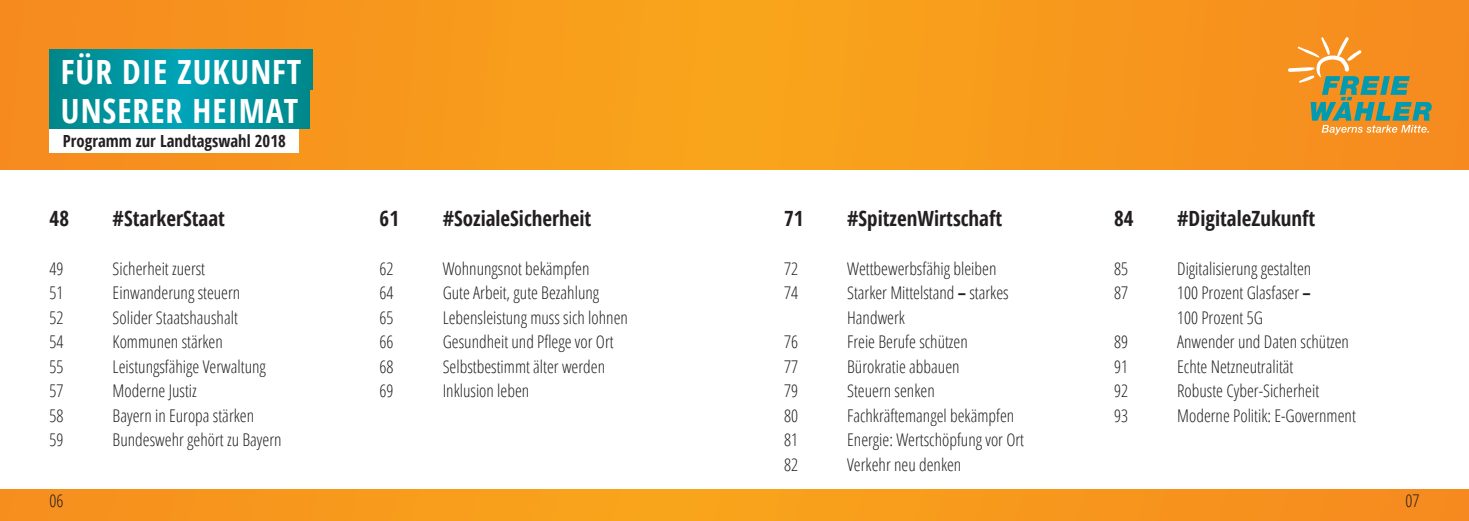
<style>
.page{position:relative;width:1469px;height:521px;background:#fff}
.page>*{position:absolute;margin:0;border:0;box-sizing:border-box;transform-origin:0 0}
.t1{font:700 condensed 33.43px/39.7px "Open Sans";letter-spacing:.03em;color:#fff}
.t2{font:700 condensed 21px "Open Sans";color:#231f20}
.t3{font:300 condensed 17.5px/24.5px "Open Sans";color:#231f20}
.t4{font:700 condensed 16.62px "Open Sans";color:#231f20}
.s1{font-weight:700}
</style>
<div class="page">
<div style="left:0;top:489px;width:1468px;height:32px;background:linear-gradient(to right,#f89c1c,#f7951d)"></div>
<div style="left:0;top:0;width:1468px;height:169px;background:linear-gradient(to right,#f79921,#f7971b)"></div>
<div style="left:50px;top:129px;width:249px;height:23px;background:#fff"></div>
<svg style="left:50px;top:50px;width:263px;height:39px;background:#0095a0"></svg>
<svg style="left:50px;top:89px;width:259px;height:40px;background:#0095a0"></svg>
<svg style="left:1279px;top:26px;width:152px;height:109px;background:#d2953f"></svg>
<h1 class="t1" style="left:61px;top:51px;width:242px">Für die Zukunft<br>Unserer Heimat</h1>
<p class="t4" style="left:63px;top:129px;width:224px">Programm zur Landtagswahl 2018</p>
<p class="t2" style="left:50px;top:203px;width:21px">48</p>
<p class="t2" style="left:113px;top:203px;width:114px">#StarkerStaat</p>
<p class="t3" style="left:50px;top:255px;width:15px">49</p>
<p class="t3" style="left:113px;top:255px;width:94px">Sicherheit zuerst</p>
<p class="t3" style="left:50px;top:280px;width:15px">51</p>
<p class="t3" style="left:113px;top:280px;width:129px">Einwanderung steuern</p>
<p class="t3" style="left:50px;top:304px;width:15px">52</p>
<p class="t3" style="left:113px;top:304px;width:127px">Solider Staatshaushalt</p>
<p class="t3" style="left:50px;top:329px;width:15px">54</p>
<p class="t3" style="left:113px;top:329px;width:112px">Kommunen stärken</p>
<p class="t3" style="left:50px;top:353px;width:15px">55</p>
<p class="t3" style="left:113px;top:353px;width:155px">Leistungsfähige Verwaltung</p>
<p class="t3" style="left:50px;top:378px;width:15px">57</p>
<p class="t3" style="left:113px;top:378px;width:86px">Moderne Justiz</p>
<p class="t3" style="left:50px;top:402px;width:15px">58</p>
<p class="t3" style="left:113px;top:402px;width:143px">Bayern in Europa stärken</p>
<p class="t3" style="left:50px;top:427px;width:15px">59</p>
<p class="t3" style="left:113px;top:427px;width:170px">Bundeswehr gehört zu Bayern</p>
<p class="t2" style="left:379px;top:203px;width:21px">61</p>
<p class="t2" style="left:442px;top:203px;width:150px">#SozialeSicherheit</p>
<p class="t3" style="left:379px;top:255px;width:15px">62</p>
<p class="t3" style="left:442px;top:255px;width:148px">Wohnungsnot bekämpfen</p>
<p class="t3" style="left:379px;top:280px;width:15px">64</p>
<p class="t3" style="left:442px;top:280px;width:158px">Gute Arbeit, gute Bezahlung</p>
<p class="t3" style="left:379px;top:304px;width:15px">65</p>
<p class="t3" style="left:442px;top:304px;width:187px">Lebensleistung muss sich lohnen</p>
<p class="t3" style="left:379px;top:329px;width:15px">66</p>
<p class="t3" style="left:442px;top:329px;width:172px">Gesundheit und Pflege vor Ort</p>
<p class="t3" style="left:379px;top:353px;width:15px">68</p>
<p class="t3" style="left:442px;top:353px;width:164px">Selbstbestimmt älter werden</p>
<p class="t3" style="left:379px;top:378px;width:15px">69</p>
<p class="t3" style="left:442px;top:378px;width:88px">Inklusion leben</p>
<p class="t2" style="left:784px;top:203px;width:21px">71</p>
<p class="t2" style="left:847px;top:203px;width:156px">#SpitzenWirtschaft</p>
<p class="t3" style="left:784px;top:255px;width:15px">72</p>
<p class="t3" style="left:847px;top:255px;width:151px">Wettbewerbsfähig bleiben</p>
<p class="t3" style="left:784px;top:280px;width:15px">74</p>
<p class="t3" style="left:847px;top:280px;width:163px">Starker Mittelstand <span class="s1">–</span> starkes<br>Handwerk</p>
<p class="t3" style="left:784px;top:329px;width:15px">76</p>
<p class="t3" style="left:847px;top:329px;width:122px">Freie Berufe schützen</p>
<p class="t3" style="left:784px;top:353px;width:15px">77</p>
<p class="t3" style="left:847px;top:353px;width:114px">Bürokratie abbauen</p>
<p class="t3" style="left:784px;top:378px;width:15px">79</p>
<p class="t3" style="left:847px;top:378px;width:89px">Steuern senken</p>
<p class="t3" style="left:784px;top:402px;width:15px">80</p>
<p class="t3" style="left:847px;top:402px;width:169px">Fachkräftemangel bekämpfen</p>
<p class="t3" style="left:784px;top:427px;width:15px">81</p>
<p class="t3" style="left:847px;top:427px;width:178px">Energie: Wertschöpfung vor Ort</p>
<p class="t3" style="left:784px;top:451px;width:15px">82</p>
<p class="t3" style="left:847px;top:451px;width:116px">Verkehr neu denken</p>
<p class="t2" style="left:1114px;top:203px;width:21px">84</p>
<p class="t2" style="left:1177px;top:203px;width:140px">#DigitaleZukunft</p>
<p class="t3" style="left:1114px;top:255px;width:15px">85</p>
<p class="t3" style="left:1177px;top:255px;width:136px">Digitalisierung gestalten</p>
<p class="t3" style="left:1114px;top:280px;width:15px">87</p>
<p class="t3" style="left:1177px;top:280px;width:135px">100 Prozent Glasfaser <span class="s1">–<br></span>100 Prozent 5G</p>
<p class="t3" style="left:1114px;top:329px;width:15px">89</p>
<p class="t3" style="left:1177px;top:329px;width:173px">Anwender und Daten schützen</p>
<p class="t3" style="left:1114px;top:353px;width:15px">91</p>
<p class="t3" style="left:1177px;top:353px;width:118px">Echte Netzneutralität</p>
<p class="t3" style="left:1114px;top:378px;width:15px">92</p>
<p class="t3" style="left:1177px;top:378px;width:143px">Robuste Cyber-Sicherheit</p>
<p class="t3" style="left:1114px;top:402px;width:15px">93</p>
<p class="t3" style="left:1177px;top:402px;width:180px">Moderne Politik: E-Government</p>
<p class="t3" style="left:50px;top:487px;width:15px">06</p>
<p class="t3" style="left:1405px;top:487px;width:15px">07</p>
</div>
